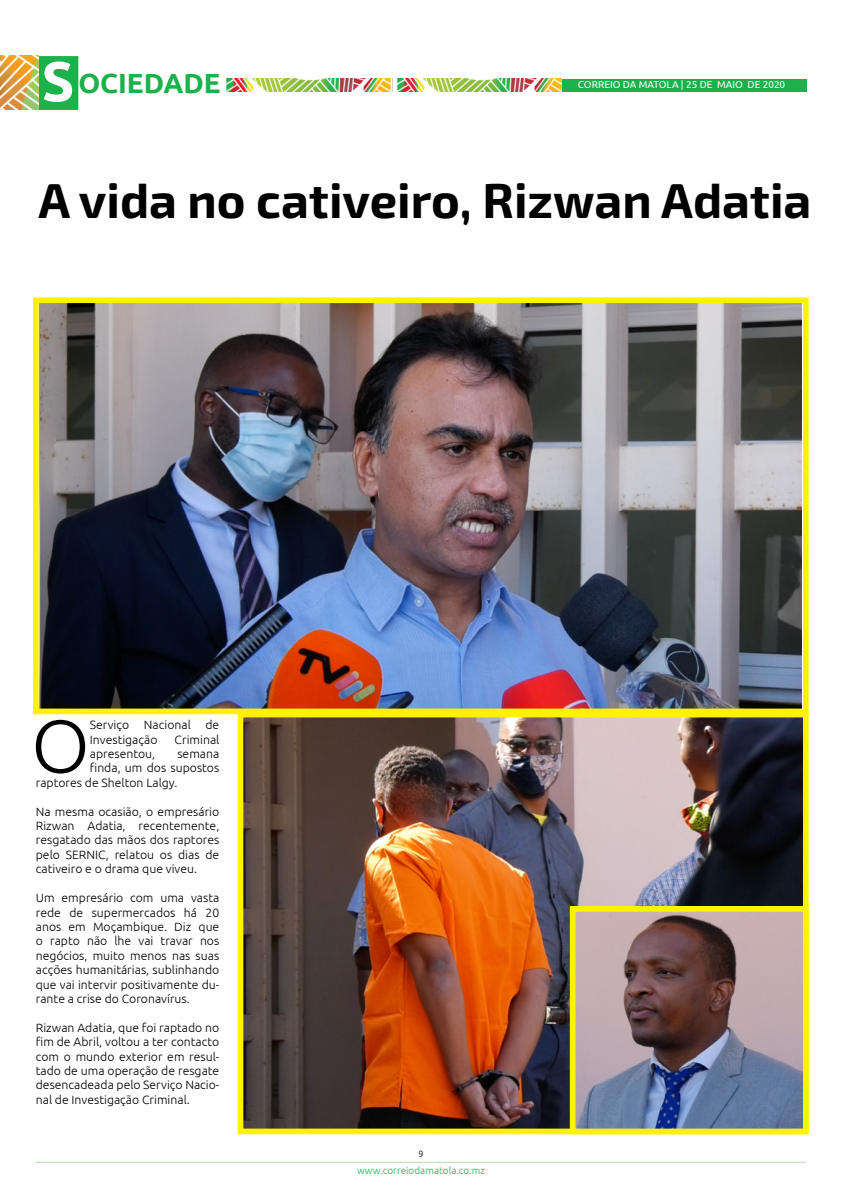
<style>
.page{position:relative;width:842px;height:1191px;background:#fff}
.page>*{position:absolute;margin:0;border:0;box-sizing:border-box;transform-origin:0 0}
.t1{font:300 74.3px "Ubuntu";color:#000}
.t2{font:700 49px "Exo 2";color:#000}
.t3{font:700 27.7px "Ubuntu";color:#1bb24b}
.t4{font:300 12px/14.4px "Ubuntu";color:#000;text-align:justify}
.t5{font:10px "Ubuntu";color:#fff}
.t6{font:300 10px "Ubuntu";color:#1bb24b}
.t7{font:300 9px "Ubuntu";color:#000}
.s1{font-size:56px;color:#fff}
</style>
<div class="page">
<div style="left:39px;top:56px;width:39px;height:54px;background:#1bb24b"></div>
<hr style="left:36px;top:1161px;width:770px;height:1px;background:#b4dbb0">
<div style="left:226px;top:79px;width:580px;height:12px;background:#1bb24b"></div>
<img style="left:0;top:55px;width:39px;height:55px">
<img style="left:226px;top:79px;width:335px;height:13px">
<img style="left:40px;top:304px;width:762px;height:403px">
<div style="left:33px;top:297px;width:776px;height:417px;border:6px solid #fff200"></div>
<img style="left:245px;top:718px;width:557px;height:409px">
<div style="left:238px;top:711px;width:571px;height:423px;border:6px solid #fff200"></div>
<img style="left:577px;top:913px;width:225px;height:214px">
<div style="left:570px;top:906px;width:239px;height:228px;border:6px solid #fff200"></div>
<h3 class="t3" style="left:42px;top:66px;width:180px"><span class="s1">S</span>OCIEDADE</h3>
<p class="t5" style="left:578px;top:79px;width:209px">CORREIO DA MATOLA | 25 DE MAIO DE 2020</p>
<h2 class="t2" style="left:39px;top:172px;width:774px">A vida no cativeiro, Rizwan Adatia</h2>
<h1 class="t1" style="left:31px;top:701px;width:60px">O</h1>
<p class="t4" style="left:90px;top:717px;width:131px">Serviço Nacional de<br>Investigação</p>
<p class="t4" style="left:175px;top:732px;width:46px">Criminal</p>
<p class="t4" style="left:90px;top:746px;width:67px">apresentou,</p>
<p class="t4" style="left:177px;top:746px;width:43px">semana</p>
<p class="t4" style="left:90px;top:760px;width:131px">finda, um dos supostos</p>
<p class="t4" style="left:36px;top:775px;width:143px">raptores de Shelton Lalgy.</p>
<p class="t4" style="left:36px;top:804px;width:185px">Na mesma ocasião, o empresário Rizwan Adatia, recentemente, resgatado das mãos dos raptores pelo SERNIC, relatou os dias de cativeiro e o drama que viveu.</p>
<p class="t4" style="left:36px;top:890px;width:185px">Um empresário com uma vasta rede de supermercados há 20 anos em Moçambique. Diz que o rapto não lhe vai travar nos negócios, muito menos nas suas acções humanitárias, sublinhando que vai intervir positivamente du&shy;rante a crise do Coronavírus.</p>
<p class="t4" style="left:36px;top:1020px;width:185px">Rizwan Adatia, que foi raptado no fim de Abril, voltou a ter contacto com o mundo exterior em resul&shy;tado de uma operação de resgate desencadeada pelo Serviço Nacio&shy;nal de Investigação Criminal.</p>
<p class="t7" style="left:418px;top:1148px;width:7px">9</p>
<p class="t6" style="left:357px;top:1164px;width:129px">www.correiodamatola.co.mz</p>
</div>
